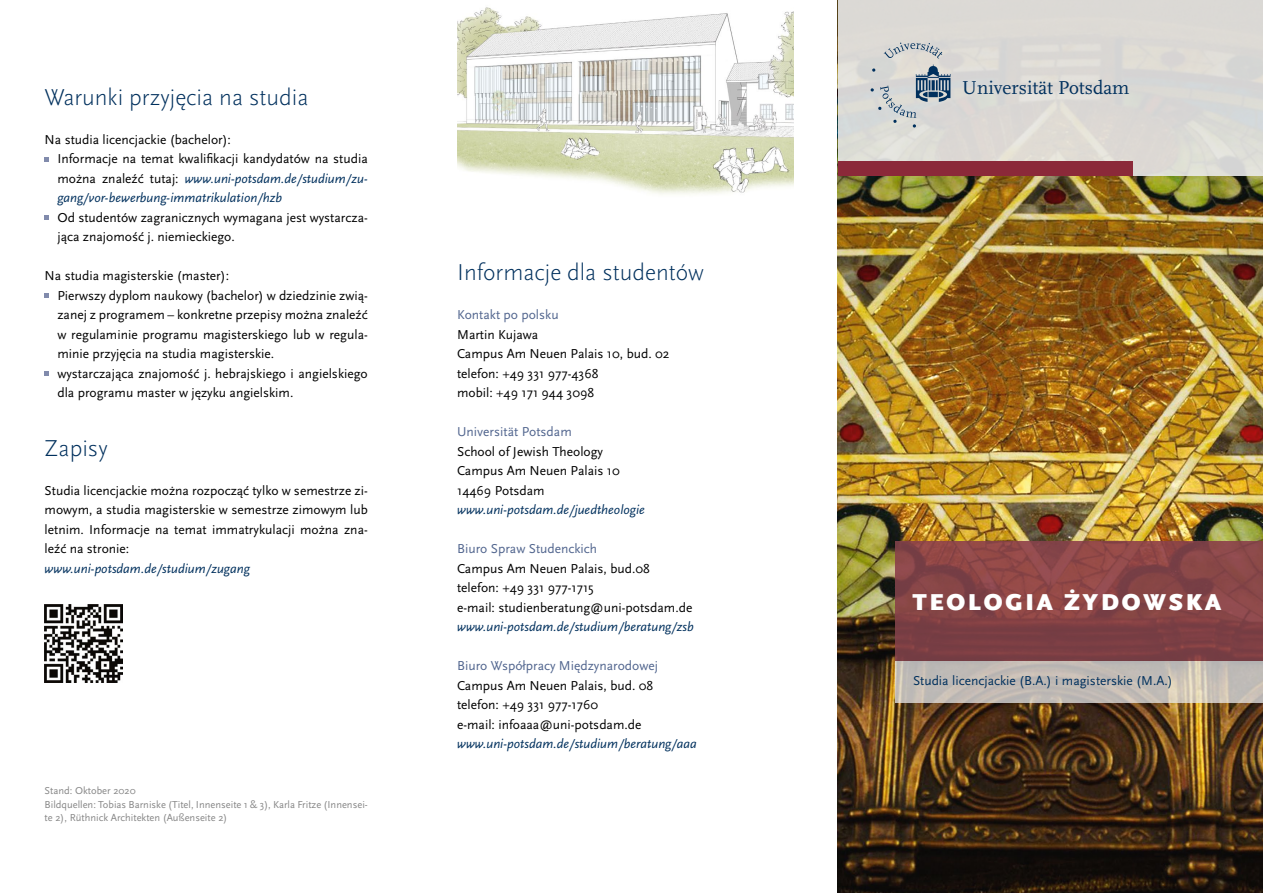
<style>
.page{position:relative;width:1263px;height:893px;background:#fff}
.page>*{position:absolute;margin:0;border:0;box-sizing:border-box;transform-origin:0 0}
.t1{font:300 24px "Scala Sans Pro";color:#00305d}
.t2{font:900 24px "Scala Sans Pro";letter-spacing:.11em;color:#fff}
.t3{font:19.5px "Scala";color:#00305d}
.t4{font:13.5px/19.5px "Scala Sans Pro";color:#000}
.t5{font:italic 13.5px "Scala Sans Pro";color:#00305d}
.t6{font:13.5px "Scala Sans Pro";color:#51658e}
.t7{font:13.5px "Scala Sans Pro";color:#00305d}
.t8{font:10.5px/13.5px "Scala Sans Pro";color:#878787}
.s1{font-style:italic;color:#00305d}
</style>
<div class="page">
<img style="left:45px;top:604px;width:78px;height:78px">
<svg style="left:45px;top:157px;width:4px;height:5px"></svg>
<svg style="left:45px;top:215px;width:4px;height:5px"></svg>
<svg style="left:45px;top:293px;width:4px;height:5px"></svg>
<svg style="left:45px;top:371px;width:4px;height:5px"></svg>
<img style="left:838px;top:176px;width:425px;height:717px">
<svg style="left:895px;top:660px;width:368px;height:43px;background:#c1b9b3"></svg>
<div style="left:838px;top:0;width:425px;height:176px;background:#dbd9d5"></div>
<svg style="left:884px;top:43px;width:58px;height:15px"></svg>
<svg style="left:870px;top:64px;width:80px;height:64px"></svg>
<div style="left:838px;top:161px;width:294px;height:15px;background:#8b2939"></div>
<svg style="left:895px;top:541px;width:368px;height:119px;background:#844346"></svg>
<img style="left:457px;top:7px;width:336px;height:188px">
<h1 class="t1" style="left:45px;top:83px;width:265px">Warunki przyjęcia na studia</h1>
<p class="t4" style="left:57px;top:129px;width:312px;text-indent:-13px">Na studia licencjackie (bachelor):<br>Informacje na temat kwalifikacji kandydatów na studia można znaleźć tutaj: <span class="s1">www.uni-potsdam.de/studium/zu&shy;gang/vor-bewerbung-immatrikulation/hzb</span></p>
<p class="t4" style="left:57px;top:207px;width:312px">Od studentów zagranicznych wymagana jest wystarcza&shy;jąca znajomość j. niemieckiego.</p>
<p class="t4" style="left:57px;top:266px;width:312px;text-indent:-13px">Na studia magisterskie (master):<br>Pierwszy dyplom naukowy (bachelor) w dziedzinie zwią&shy;zanej z programem – konkretne przepisy można znaleźć w regulaminie programu magisterskiego lub w regula&shy;minie przyjęcia na studia magisterskie.<br>wystarczająca znajomość j. hebrajskiego i angielskiego dla programu master w języku angielskim.</p>
<h1 class="t1" style="left:45px;top:434px;width:65px">Zapisy</h1>
<p class="t4" style="left:45px;top:480px;width:325px;text-align:justify">Studia licencjackie można rozpocząć tylko w semestrze zi&shy;mowym, a studia magisterskie w semestrze zimowym lub letnim. Informacje na temat immatrykulacji można zna&shy;leźć na stronie:</p>
<p class="t5" style="left:45px;top:560px;width:207px">www.uni-potsdam.de/studium/zugang</p>
<p class="t8" style="left:45px;top:784px;width:325px">Stand: Oktober 2020<br>Bildquellen: Tobias Barniske (Titel, Innenseite 1 &amp; 3), Karla Fritze (Innensei&shy;te 2), Rüthnick Architekten (Außenseite 2)</p>
<h1 class="t1" style="left:457px;top:259px;width:248px">Informacje dla studentów</h1>
<p class="t6" style="left:457px;top:307px;width:103px">Kontakt po polsku</p>
<p class="t4" style="left:457px;top:324px;width:214px">Martin Kujawa<br>Campus Am Neuen Palais 10, bud. 02 telefon: +49 331 977-4368<br>mobil: +49 171 944 3098</p>
<p class="t6" style="left:457px;top:424px;width:116px">Universität Potsdam</p>
<p class="t4" style="left:457px;top:441px;width:164px">School of Jewish Theology<br>Campus Am Neuen Palais 10<br>14469 Potsdam</p>
<p class="t5" style="left:457px;top:502px;width:189px">www.uni-potsdam.de/juedtheologie</p>
<p class="t6" style="left:457px;top:541px;width:141px">Biuro Spraw Studenckich</p>
<p class="t4" style="left:457px;top:558px;width:237px">Campus Am Neuen Palais, bud.08 telefon: +49 331 977-1715<br>e-mail: studienberatung@uni-potsdam.de</p>
<p class="t5" style="left:457px;top:619px;width:238px">www.uni-potsdam.de/studium/beratung/zsb</p>
<p class="t6" style="left:457px;top:658px;width:202px">Biuro Współpracy Międzynarodowej</p>
<p class="t4" style="left:457px;top:675px;width:198px">Campus Am Neuen Palais, bud. 08 telefon: +49 331 977-1760<br>e-mail: infoaaa@uni-potsdam.de</p>
<p class="t5" style="left:457px;top:736px;width:241px">www.uni-potsdam.de/studium/beratung/aaa</p>
<h2 class="t3" style="left:962px;top:77px;width:169px">Universität Potsdam</h2>
<h1 class="t2" style="left:912px;top:587px;width:311px">TEOLOGIA ŻYDOWSKA</h1>
<p class="t7" style="left:913px;top:673px;width:261px">Studia licencjackie (B.A.) i magisterskie (M.A.)</p>
</div>
